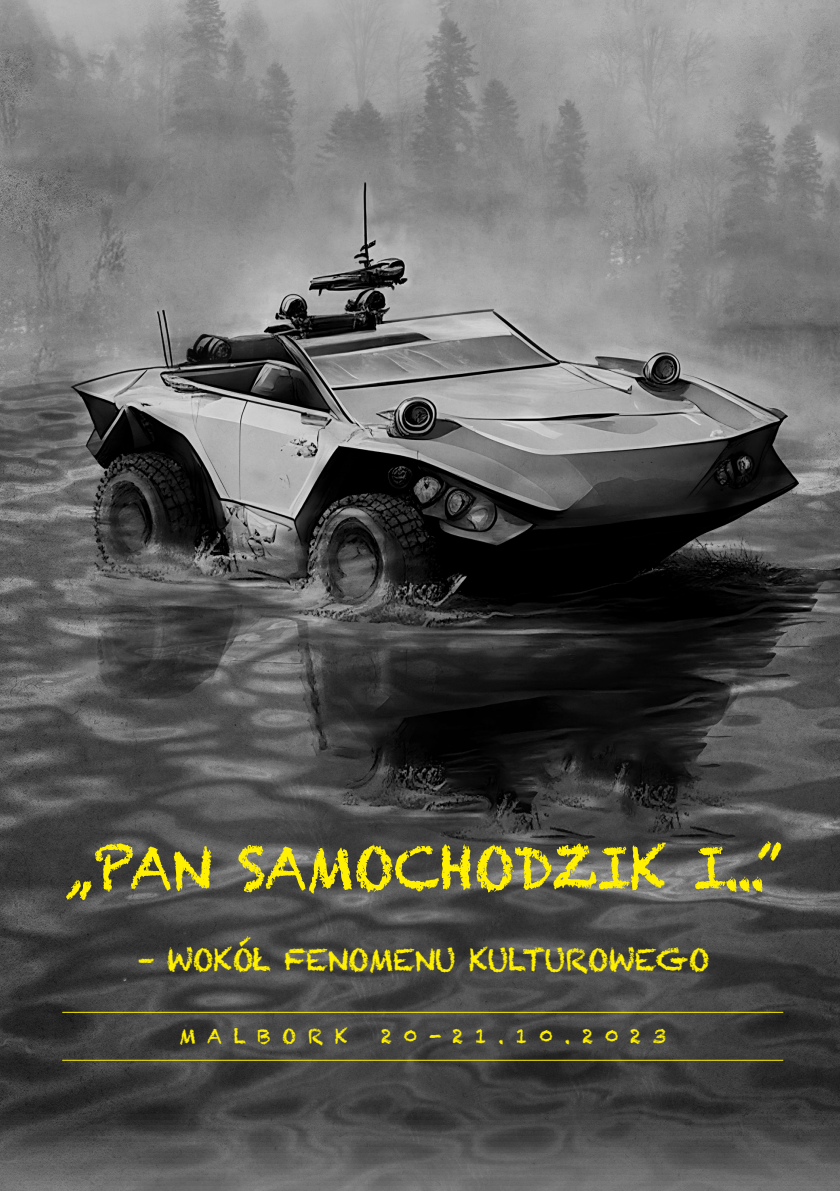
<style>
.page{position:relative;width:840px;height:1191px;background:#fff}
.page>*{position:absolute;margin:0;border:0;box-sizing:border-box;transform-origin:0 0}
.t1{font:58px "Chalkduster";letter-spacing:-.03em;color:#fff101}
.t2{font:30px "Chalkduster";letter-spacing:-.03em;color:#fff101}
.t3{font:20px "Chalkduster";letter-spacing:.57em;color:#fff101}
</style>
<div class="page">
<img style="left:0;top:0;width:839px;height:1191px">
<hr style="left:62px;top:1059px;width:720px;height:1px;background:#fff101">
<hr style="left:62px;top:1011px;width:720px;height:1px;background:#fff101">
<svg style="left:251px;top:956px;width:11px;height:12px"></svg>
<p class="t1" style="left:63px;top:834px;width:721px">„PAN SAMOCHODZIK I...”</p>
<p class="t2" style="left:136px;top:942px;width:575px">– WOKÓL FENOMENU KULTUROWEGO</p>
<p class="t3" style="left:179px;top:1024px;width:170px">MALBORK</p>
<p class="t3" style="left:380px;top:1024px;width:287px">20-21.10.2023</p>
</div>
